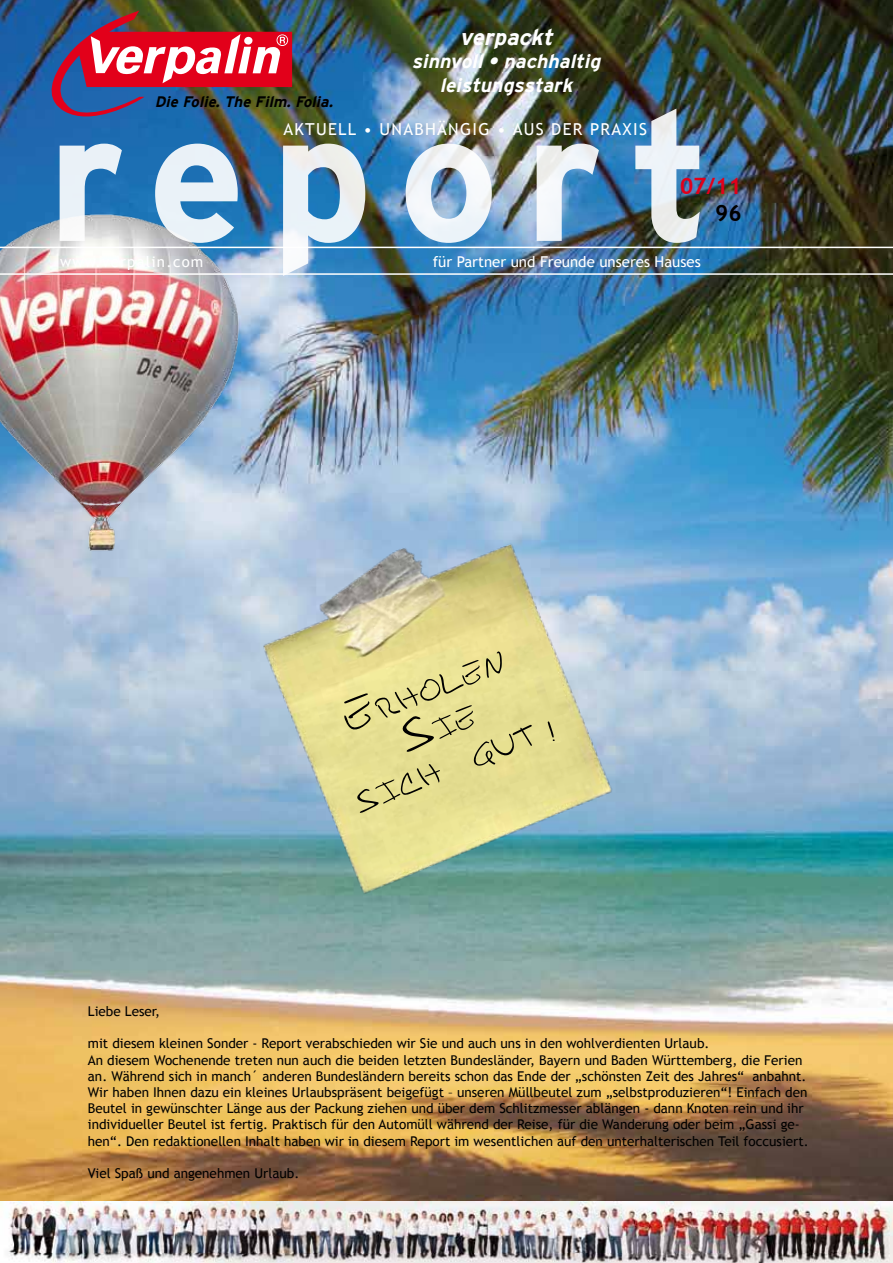
<style>
.page{position:relative;width:893px;height:1263px;background:#fff}
.page>*{position:absolute;margin:0;border:0;box-sizing:border-box;transform-origin:0 0}
.t1{font:700 181.5px "Interstate";letter-spacing:.14em;color:#fff}
.t2{font:italic 700 22.5px "Interstate";color:#fff}
.t3{font:700 22.5px "Trebuchet MS";color:#e2001a}
.t4{font:700 22.5px "Trebuchet MS";color:#000}
.t5{font:italic 700 19.5px/23.4px "Interstate";color:#fff;text-align:center}
.t6{font:16.5px "Trebuchet MS";letter-spacing:.08em;color:#fff}
.t7{font:italic 700 15.15px "Interstate";color:#000}
.t8{font:15px "Trebuchet MS";color:#fff}
.t9{font:15px "Trebuchet MS";letter-spacing:.08em;color:#fff}
.t10{font:13.5px/16.2px "Trebuchet MS";color:#000}
</style>
<div class="page">
<img style="left:0;top:0;width:893px;height:1202px">
<img style="left:0;top:204px;width:251px;height:355px">
<img style="left:8px;top:1202px;width:885px;height:61px">
<img style="left:47px;top:11px;width:245px;height:116px">
<img style="left:0;top:247px;width:893px;height:28px">
<img style="left:207px;top:475px;width:456px;height:469px">
<svg style="left:344px;top:651px;width:211px;height:162px"></svg>
<h2 class="t2" style="left:459px;top:25px;width:100px">verpackt</h2>
<h3 class="t5" style="left:412px;top:50px;width:195px">sinnvoll• nachhaltig leistungsstark</h3>
<h1 class="t1" style="left:47px;top:76px;width:665px">report</h1>
<p class="t7" style="left:155px;top:93px;width:183px">Die Folie.The Film.Folia.</p>
<p class="t6" style="left:283px;top:119px;width:365px">AKTUELL • UNABHÄNGIG • AUS DER PRAXIS</p>
<h2 class="t3" style="left:680px;top:172px;width:63px">07/11</h2>
<h2 class="t4" style="left:715px;top:199px;width:28px">96</h2>
<p class="t8" style="left:433px;top:253px;width:270px">für Partner und Freunde unseres Hauses</p>
<p class="t9" style="left:60px;top:253px;width:145px">www.verpalin.com</p>
<p class="t10" style="left:88px;top:1003px;width:74px">Liebe Leser,</p>
<p class="t10" style="left:88px;top:1036px;width:722px">mit diesem kleinen Sonder - Report verabschieden wir Sie und auch uns in den wohlverdienten Urlaub.<br>An diesem Wochenende treten nun auch die beiden letzten Bundesländer, Bayern und Baden Württemberg, die Ferien an. Während sich in manch´ anderen Bundesländern bereits schon das Ende der „schönsten Zeit des Jahres“ anbahnt.<br>Wir haben Ihnen dazu ein kleines Urlaubspräsent beigefügt – unseren Müllbeutel zum „selbstproduzieren“! Einfach den Beutel in gewünschter Länge aus der Packung ziehen und über dem Schlitzmesser ablängen - dann Knoten rein und ihr individueller Beutel ist fertig. Praktisch für den Automüll während der Reise, für die Wanderung oder beim „Gassi ge&shy;hen“. Den redaktionellen Inhalt haben wir in diesem Report im wesentlichen auf den unterhalterischen Teil foccusiert.</p>
<p class="t10" style="left:88px;top:1165px;width:213px">Viel Spaß und angenehmen Urlaub.</p>
</div>
